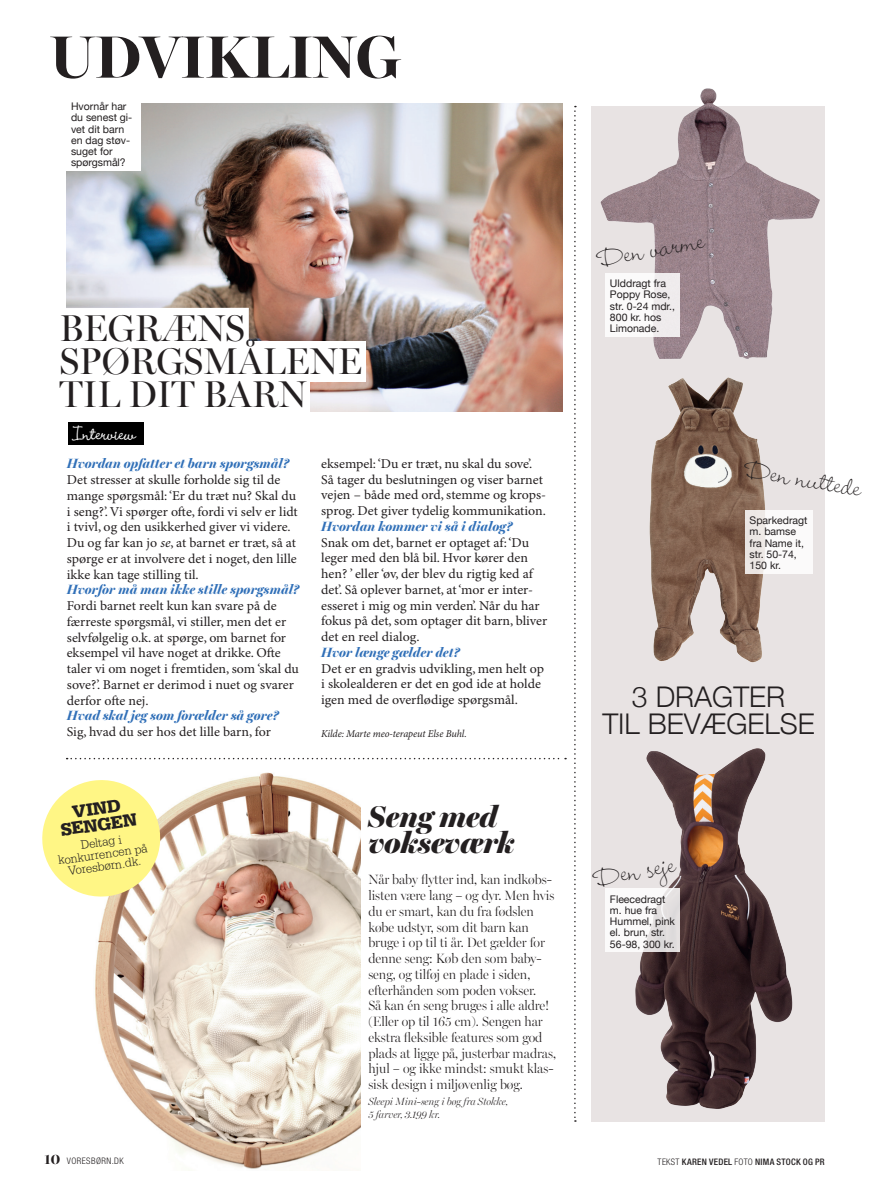
<style>
.page{position:relative;width:890px;height:1189px;background:#fff}
.page>*{position:absolute;margin:0;border:0;box-sizing:border-box;transform-origin:0 0}
.t1{font:700 60px "Miller Banner";color:#231f20}
.t2{font:37.5px/33px "Miller Banner";letter-spacing:-.005em;color:#231f20}
.t3{font:34.5px "Wendy LP Light";color:#231f20}
.t4{font:italic 900 30px/25.5px "Miller Banner";letter-spacing:-.005em;color:#231f20}
.t5{font:300 28.5px/27px "Helvetica Neue";color:#231f20;text-align:center}
.t6{font:24px "Wendy LP Medium";color:#fff}
.t7{font:900 18.6px/16px "Serifa";color:#231f20;text-align:center}
.t8{font:13.5px/15.8px "Minion Pro";color:#231f20}
.t9{font:300 13.5px/15.8px "Miller Banner";letter-spacing:-.005em;color:#231f20}
.t10{font:italic 700 13.5px "Miller Banner";letter-spacing:-.005em;color:#3170b8}
.t11{font:300 13.05px/11.9px "Serifa";color:#231f20;text-align:center}
.t12{font:10.5px/11.2px "Helvetica Neue";color:#231f20}
.t13{font:italic 300 10.5px/12.8px "Miller Banner";letter-spacing:-.005em;color:#231f20}
.t14{font:italic 10.5px "Minion Pro";letter-spacing:-.01em;color:#231f20}
.t15{font:500 condensed 9px "Helvetica Neue";letter-spacing:.03em;color:#231f20}
.t16{font:300 condensed 9px "Helvetica Neue";letter-spacing:.05em;color:#231f20}
.s1{font-style:italic}
.s2{font-family:"Miller Banner";font-weight:700;font-stretch:normal;font-size:15px}
.s3{font-weight:300}
</style>
<div class="page">
<svg style="left:574px;top:106px;width:2px;height:1015px"></svg>
<svg style="left:67px;top:758px;width:499px;height:1px"></svg>
<img style="left:95px;top:772px;width:266px;height:397px">
<img style="left:67px;top:104px;width:495px;height:308px">
<div style="left:67px;top:96px;width:74px;height:75px;background:#fff"></div>
<div style="left:591px;top:106px;width:234px;height:1015px;background:#e8e3e3"></div>
<div style="left:41px;top:341px;width:325px;height:40px;background:#fff"></div>
<div style="left:41px;top:308px;width:208px;height:61px;background:#fff"></div>
<div style="left:42px;top:372px;width:268px;height:43px;background:#fff"></div>
<div style="left:68px;top:422px;width:75px;height:23px;background:#000"></div>
<img style="left:635px;top:748px;width:158px;height:361px">
<img style="left:649px;top:377px;width:159px;height:286px">
<img style="left:600px;top:88px;width:220px;height:271px">
<div style="left:745px;top:510px;width:68px;height:63px;background:linear-gradient(to right,#ede9e6,#fff)"></div>
<div style="left:606px;top:273px;width:74px;height:63px;background:linear-gradient(to right,#fff,#efebec)"></div>
<svg style="left:606px;top:888px;width:74px;height:64px;fill:#fbfafa"></svg>
<svg style="left:42px;top:776px;width:122px;height:124px"></svg>
<h1 class="t1" style="left:50px;top:21px;width:352px">UDVIKLING</h1>
<p class="t12" style="left:71px;top:101px;width:63px">Hvornår har du senest gi&shy;vet dit barn en dag støv&shy;suget for spørgsmål?</p>
<h2 class="t2" style="left:59px;top:311px;width:187px">BEGRÆNS<br>SPØRGS</h2>
<h2 class="t2" style="left:59px;top:344px;width:252px;text-indent:144px">MÅLENE<br>TIL DIT BARN</h2>
<h3 class="t6" style="left:72px;top:420px;width:65px">Interview</h3>
<p class="t10" style="left:67px;top:455px;width:224px">Hvordan opfatter et barn spørgsmål?</p>
<p class="t8" style="left:67px;top:472px;width:232px">Det stresser at skulle forholde sig til de mange spørgsmål: ‘Er du træt nu? Skal du i seng?’. Vi spørger ofte, fordi vi selv er lidt i tvivl, og den usikkerhed giver vi videre.<br>Du og far kan jo <span class="s1">se</span>, at barnet er træt, så at spørge er at involvere det i noget, den lille ikke kan tage stilling til.</p>
<p class="t10" style="left:67px;top:581px;width:234px">Hvorfor må man ikke stille spørgsmål?</p>
<p class="t8" style="left:67px;top:598px;width:234px">Fordi barnet reelt kun kan svare på de færreste spørgsmål, vi stiller, men det er selvfølgelig o.k. at spørge, om barnet for eksempel vil have noget at drikke. Ofte taler vi om noget i fremtiden, som ‘skal du sove?’. Barnet er derimod i nuet og svarer derfor ofte nej.</p>
<p class="t10" style="left:67px;top:707px;width:214px">Hvad skal jeg som forælder så gøre?</p>
<p class="t8" style="left:67px;top:724px;width:205px">Sig, hvad du ser hos det lille barn, for</p>
<p class="t8" style="left:321px;top:456px;width:226px">eksempel: ‘Du er træt, nu skal du sove’.<br>Så tager du beslutningen og viser barnet vejen – både med ord, stemme og krops&shy;sprog. Det giver tydelig kommunikation.</p>
<p class="t10" style="left:321px;top:518px;width:193px">Hvordan kommer vi så i dialog?</p>
<p class="t8" style="left:321px;top:535px;width:228px">Snak om det, barnet er optaget af: ‘Du leger med den blå bil. Hvor kører den hen? ’ eller ‘øv, der blev du rigtig ked af det’. Så oplever barnet, at ‘mor er inter&shy;esseret i mig og min verden’. Når du har fokus på det, som optager dit barn, bliver det en reel dialog.</p>
<p class="t10" style="left:321px;top:644px;width:140px">Hvor længe gælder det?</p>
<p class="t8" style="left:321px;top:661px;width:224px">Det er en gradvis udvikling, men helt op i skolealderen er det en god ide at holde igen med de overflødige spørgsmål.</p>
<p class="t14" style="left:321px;top:727px;width:147px">Kilde: Marte meo-terapeut Else Buhl.</p>
<h3 class="t7" style="left:57px;top:806px;width:78px;rotate:-8deg">VIND<br>SENGEN</h3>
<p class="t11" style="left:56px;top:842px;width:92px;rotate:-8deg">Deltag i konkurrencen på<br>Voresbørn.dk.</p>
<p class="t16" style="left:44px;top:1155px;width:81px"><span class="s2">10</span> vORESBØRN.DK</p>
<h3 class="t4" style="left:368px;top:804px;width:147px">Seng med vokseværk</h3>
<p class="t9" style="left:368px;top:871px;width:189px">Når baby flytter ind, kan indkøbs&shy;listen være lang – og dyr. Men hvis du er smart, kan du fra fødslen købe udstyr, som dit barn kan bruge i op til ti år. Det gælder for denne seng: Køb den som baby&shy;seng, og tilføj en plade i siden, efterhånden som poden vokser.<br>Så kan én seng bruges i alle aldre! (Eller op til 165 cm). Sengen har ekstra fleksible features som god plads at ligge på, justerbar madras, hjul – og ikke mindst: smukt klas&shy;sisk design i miljøvenlig bøg.</p>
<p class="t13" style="left:368px;top:1094px;width:141px">Sleepi Mini-seng i bøg fra Stokke,<br>5 farver, 3.199 kr.</p>
<h3 class="t3" style="left:595px;top:240px;width:109px;rotate:-10deg">Den varme</h3>
<p class="t12" style="left:610px;top:278px;width:66px">Ulddragt fra<br>Poppy Rose, str. 0-24 mdr.,<br>800 kr. hos<br>Limonade.</p>
<h3 class="t3" style="left:749px;top:450px;width:120px;rotate:10deg">Den nuttede</h3>
<p class="t12" style="left:749px;top:515px;width:59px">Sparkedragt m. bamse fra Name it, str. 50-74,<br>150 kr.</p>
<h3 class="t5" style="left:602px;top:681px;width:214px">3 DRAGTER<br>TIL BEVÆGELSE</h3>
<h3 class="t3" style="left:591px;top:859px;width:84px;rotate:-10deg">Den seje</h3>
<p class="t12" style="left:610px;top:894px;width:66px">Fleecedragt m. hue fra<br>Hummel, pink el. brun, str.<br>56-98, 300 kr.</p>
<p class="t15" style="left:657px;top:1156px;width:169px"><span class="s3">TEKST</span> KAREN VEDEL <span class="s3">FOTO</span> NIMA STOCK OG PR</p>
</div>
